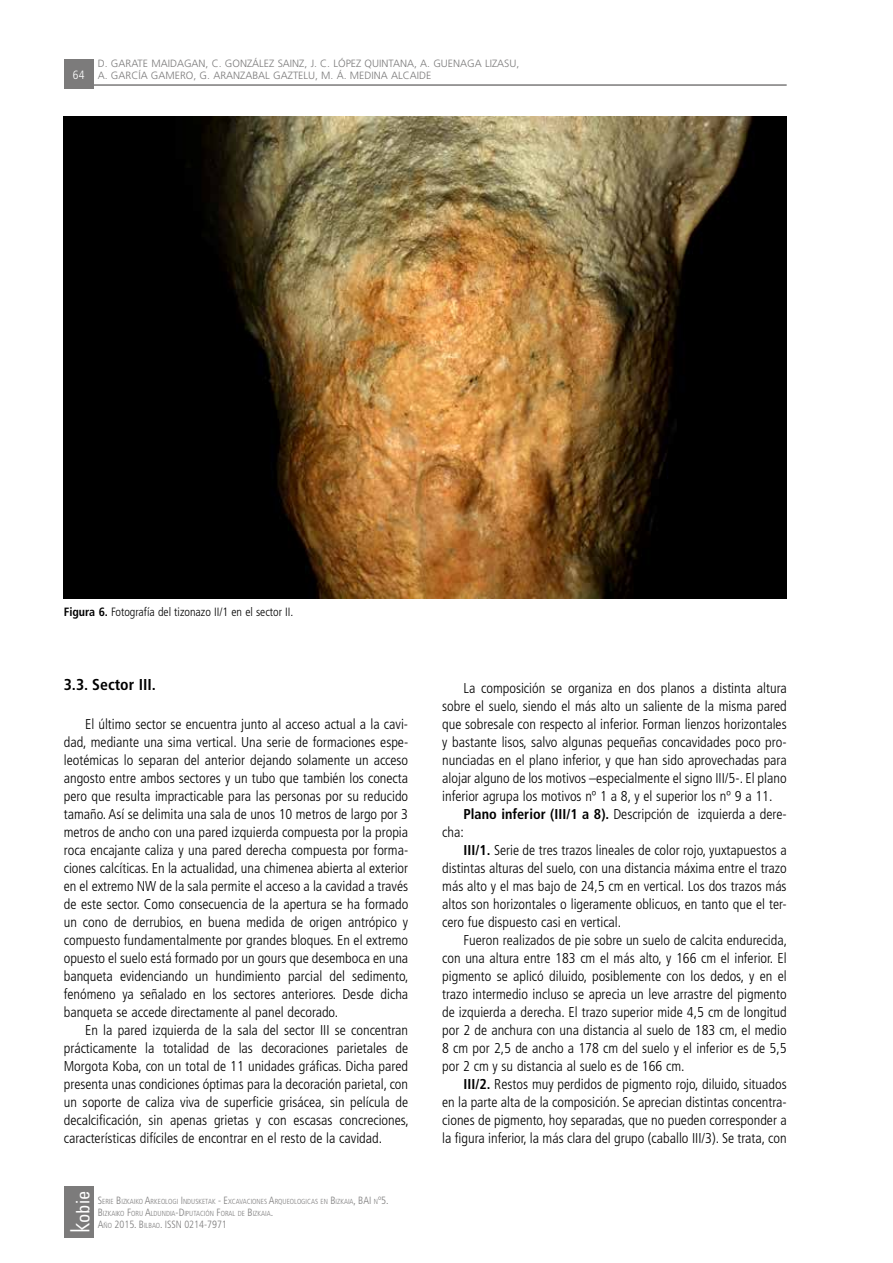
<style>
.page{position:relative;width:893px;height:1263px;background:#fff}
.page>*{position:absolute;margin:0;border:0;box-sizing:border-box;transform-origin:0 0}
.t1{font:300 condensed 26.55px "Univers";color:#fff}
.t2{font:condensed 18.6px "Univers";color:#fff}
.t3{font:700 condensed 15.75px "Frutiger";color:#000}
.t4{font:300 condensed 14.25px/18px "Frutiger";color:#000;text-align:justify}
.t5{font:300 condensed 12px "Frutiger";color:#000}
.t6{font:300 10.5px/12px "Frutiger";color:#7c7b7b}
.t7{font:300 condensed 10.5px "Frutiger";color:#7c7b7b}
.t8{font:300 condensed 7.35px/12px "Frutiger";color:#7c7b7b}
.s1{font-stretch:condensed;font-size:12px;color:#fff}
.s2{font-weight:700}
.s3{font-size:10.5px}
.s4{font-size:7.35px}
</style>
<div class="page">
<div style="left:64px;top:60px;width:30px;height:29px;background:#7c7b7b"></div>
<div style="left:64px;top:1186px;width:30px;height:51px;background:#7c7b7b"></div>
<hr style="left:94px;top:84px;width:693px;height:2px;background:#7c7b7b">
<img style="left:64px;top:117px;width:723px;height:482px">
<p class="t6" style="left:73px;top:58px;width:448px;text-indent:25px">D. GARATE MAIDAGAN, C. GONZÁLEZ SAINZ, J. C. LÓPEZ QUINTANA, A. GUENAGA LIZASU,<br><span class="s1">64</span> A. GARCÍA GAMERO, G. ARANZABAL GAZTELU, M. Á. MEDINA ALCAIDE</p>
<p class="t5" style="left:64px;top:605px;width:231px"><span class="s2">Figura 6.</span> Fotografía del tizonazo II/1 en el sector II.</p>
<p class="t3" style="left:64px;top:675px;width:94px">3.3. Sector III.</p>
<p class="t4" style="left:64px;top:715px;width:346px;text-indent:21px">El último sector se encuentra junto al acceso actual a la cavi&shy;dad, mediante una sima vertical. Una serie de formaciones espe&shy;leotémicas lo separan del anterior dejando solamente un acceso angosto entre ambos sectores y un tubo que también los conecta pero que resulta impracticable para las personas por su reducido tamaño. Así se delimita una sala de unos 10 metros de largo por 3 metros de ancho con una pared izquierda compuesta por la propia roca encajante caliza y una pared derecha compuesta por forma&shy;ciones calcíticas. En la actualidad, una chimenea abierta al exterior en el extremo NW de la sala permite el acceso a la cavidad a través de este sector. Como consecuencia de la apertura se ha formado un cono de derrubios, en buena medida de origen antrópico y compuesto fundamentalmente por grandes bloques. En el extremo opuesto el suelo está formado por un gours que desemboca en una banqueta evidenciando un hundimiento parcial del sedimento, fenómeno ya señalado en los sectores anteriores. Desde dicha banqueta se accede directamente al panel decorado.</p>
<p class="t4" style="left:64px;top:1021px;width:346px;text-indent:21px">En la pared izquierda de la sala del sector III se concentran prácticamente la totalidad de las decoraciones parietales de Morgota Koba, con un total de 11 unidades gráficas. Dicha pared presenta unas condiciones óptimas para la decoración parietal, con un soporte de caliza viva de superficie grisácea, sin película de decalcificación, sin apenas grietas y con escasas concreciones, características difíciles de encontrar en el resto de la cavidad.</p>
<h2 class="t2" style="left:71px;top:1223px;width:33px;rotate:-90deg">obie</h2>
<p class="t8" style="left:98px;top:1195px;width:292px"><span class="s3">S</span>ERIE <span class="s3">B</span>IZKAIKO <span class="s3">A</span>RKEOLOGI <span class="s3">I</span> NDUSKETAK <span class="s3">- E</span>XCAVACIONES <span class="s3">A</span>RQUEOLOGICAS EN <span class="s3">B</span>IZKAIA<span class="s3">, BAI</span> N<span class="s3">º5.<br>B</span>IZKAIKO <span class="s3">F</span>ORU <span class="s3">A</span>LDUNDIA<span class="s3">-D</span>IPUTACIÓN <span class="s3">F</span>ORAL DE <span class="s3">B</span>IZKAIA<span class="s3">.</span></p>
<h1 class="t1" style="left:64px;top:1233px;width:12px;rotate:-90deg">k</h1>
<p class="t7" style="left:98px;top:1218px;width:131px">A<span class="s4">ÑO</span> 2015. B<span class="s4">ILBAO</span>. ISSN 0214-7971</p>
<p class="t4" style="left:463px;top:679px;width:325px">La composición se organiza en dos planos a distinta altura</p>
<p class="t4" style="left:442px;top:697px;width:346px">sobre el suelo, siendo el más alto un saliente de la misma pared</p>
<p class="t4" style="left:442px;top:715px;width:346px">que sobresale con respecto al inferior. Forman lienzos horizontales</p>
<p class="t4" style="left:442px;top:733px;width:346px">y bastante lisos, salvo algunas pequeñas concavidades poco pro-</p>
<p class="t4" style="left:442px;top:751px;width:346px">nunciadas en el plano inferior, y que han sido aprovechadas para</p>
<p class="t4" style="left:442px;top:769px;width:346px">alojar alguno de los motivos –especialmente el signo III/5-. El plano</p>
<p class="t4" style="left:442px;top:787px;width:332px">inferior agrupa los motivos nº 1 a 8, y el superior los nº 9 a 11.</p>
<p class="t4" style="left:463px;top:805px;width:325px"><span class="s2">Plano inferior (III/1 a 8).</span> Descripción de izquierda a dere-</p>
<p class="t4" style="left:442px;top:823px;width:23px">cha:</p>
<p class="t4" style="left:463px;top:841px;width:325px"><span class="s2">III/1.</span> Serie de tres trazos lineales de color rojo, yuxtapuestos a</p>
<p class="t4" style="left:442px;top:859px;width:346px">distintas alturas del suelo, con una distancia máxima entre el trazo</p>
<p class="t4" style="left:442px;top:877px;width:346px">más alto y el mas bajo de 24,5 cm en vertical. Los dos trazos más</p>
<p class="t4" style="left:442px;top:895px;width:346px">altos son horizontales o ligeramente oblicuos, en tanto que el ter-</p>
<p class="t4" style="left:442px;top:913px;width:181px">cero fue dispuesto casi en vertical.</p>
<p class="t4" style="left:463px;top:931px;width:325px">Fueron realizados de pie sobre un suelo de calcita endurecida,</p>
<p class="t4" style="left:442px;top:949px;width:346px">con una altura entre 183 cm el más alto, y 166 cm el inferior. El</p>
<p class="t4" style="left:442px;top:967px;width:346px">pigmento se aplicó diluido, posiblemente con los dedos, y en el</p>
<p class="t4" style="left:442px;top:985px;width:346px">trazo intermedio incluso se aprecia un leve arrastre del pigmento</p>
<p class="t4" style="left:442px;top:1003px;width:346px">de izquierda a derecha. El trazo superior mide 4,5 cm de longitud</p>
<p class="t4" style="left:442px;top:1021px;width:346px">por 2 de anchura con una distancia al suelo de 183 cm, el medio</p>
<p class="t4" style="left:442px;top:1039px;width:346px">8 cm por 2,5 de ancho a 178 cm del suelo y el inferior es de 5,5</p>
<p class="t4" style="left:442px;top:1057px;width:244px">por 2 cm y su distancia al suelo es de 166 cm.</p>
<p class="t4" style="left:463px;top:1075px;width:325px"><span class="s2">III/2.</span> Restos muy perdidos de pigmento rojo, diluido, situados</p>
<p class="t4" style="left:442px;top:1093px;width:346px">en la parte alta de la composición. Se aprecian distintas concentra-</p>
<p class="t4" style="left:442px;top:1111px;width:346px">ciones de pigmento, hoy separadas, que no pueden corresponder a</p>
<p class="t4" style="left:442px;top:1129px;width:346px">la figura inferior, la más clara del grupo (caballo III/3). Se trata, con</p>
</div>
